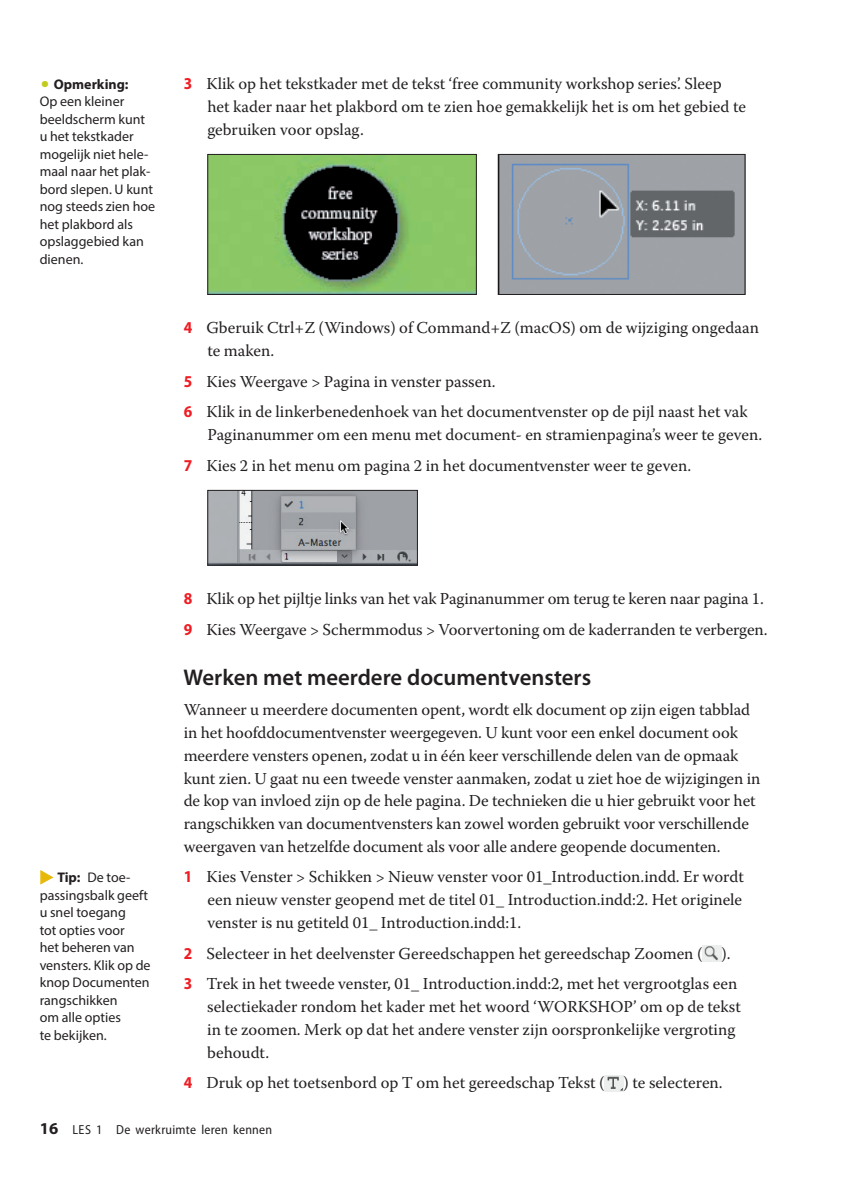
<style>
.page{position:relative;width:844px;height:1191px;background:#fff}
.page>*{position:absolute;margin:0;border:0;box-sizing:border-box;transform-origin:0 0}
.t1{font:600 22.75px "Myriad Pro";color:#231f20}
.t2{font:16.62px/22.8px "Warnock Pro";color:#231f20}
.t3{font:14px/17.5px "Myriad Pro";color:#231f20}
.t4{font:semi-condensed 13.12px "Myriad Pro";letter-spacing:.02em;color:#231f20}
.s1{color:#c1cb1f}
.s2{font-weight:700}
.s3{font-family:"Myriad Pro";font-weight:700;font-stretch:semi-condensed;color:#ee1d23}
.s4{color:#e8b809}
.s5{font-weight:700;font-stretch:normal;font-size:16.62px}
</style>
<div class="page">
<img style="left:209px;top:156px;width:265px;height:137px">
<div style="left:207px;top:154px;width:269px;height:141px;border:1px solid #231f20"></div>
<img style="left:499px;top:156px;width:244px;height:137px">
<div style="left:497px;top:154px;width:248px;height:141px;border:1px solid #231f20"></div>
<img style="left:209px;top:492px;width:207px;height:71px">
<div style="left:207px;top:490px;width:211px;height:75px;border:1px solid #231f20"></div>
<img style="left:702px;top:945px;width:19px;height:16px">
<img style="left:604px;top:1075px;width:19px;height:16px">
<svg style="left:40px;top:870px;width:13px;height:14px"></svg>
<p class="t3" style="left:40px;top:75px;width:117px"><span class="s1">•</span> <span class="s2">Opmerking:<br></span>Op een kleiner beeldscherm kunt u het tekstkader mogelijk niet hele&shy;maal naar het plak&shy;bord slepen. U kunt nog steeds zien hoe het plakbord als opslaggebied kan dienen.</p>
<p class="t2" style="left:207px;top:72px;width:540px;text-indent:-24px"><span class="s3">3</span> Klik op het tekstkader met de tekst ‘free community workshop series’. Sleep het kader naar het plakbord om te zien hoe gemakkelijk het is om het gebied te gebruiken voor opslag.</p>
<p class="t2" style="left:207px;top:316px;width:553px;text-indent:-24px"><span class="s3">4</span> Gberuik Ctrl+Z (Windows) of Command+Z (macOS) om de wijziging ongedaan te maken.</p>
<p class="t2" style="left:184px;top:366px;width:565px;line-height:30.6px"><span class="s3">5</span> Kies Weergave &gt; Pagina in venster passen.<br><span class="s3">6</span> Klik in de linkerbenedenhoek van het documentvenster op de pijl naast het vak</p>
<p class="t2" style="left:184px;top:419px;width:580px;line-height:30.6px;text-indent:24px">Paginanummer om een menu met document- en stramienpagina’s weer te geven.<br><span class="s3">7</span> Kies 2 in het menu om pagina 2 in het documentvenster weer te geven.</p>
<p class="t3" style="left:40px;top:868px;width:112px"><span class="s4">▶</span> <span class="s2">Tip:</span> De toe&shy;passingsbalk geeft u snel toegang<br>tot opties voor<br>het beheren van vensters. Klik op de knop Documenten rangschikken<br>om alle opties<br>te bekijken.</p>
<p class="t2" style="left:184px;top:583px;width:585px;line-height:30.6px"><span class="s3">8</span> Klik op het pijltje links van het vak Paginanummer om terug te keren naar pagina 1.<br><span class="s3">9</span> Kies Weergave &gt; Schermmodus &gt; Voorvertoning om de kaderranden te verbergen.</p>
<h1 class="t1" style="left:183px;top:664px;width:409px">Werken met meerdere documentvensters</h1>
<p class="t2" style="left:184px;top:698px;width:578px">Wanneer u meerdere documenten opent, wordt elk document op zijn eigen tabblad in het hoofddocumentvenster weergegeven. U kunt voor een enkel document ook meerdere vensters openen, zodat u in één keer verschillende delen van de opmaak kunt zien. U gaat nu een tweede venster aanmaken, zodat u ziet hoe de wijzigingen in de kop van invloed zijn op de hele pagina. De technieken die u hier gebruikt voor het rangschikken van documentvensters kan zowel worden gebruikt voor verschillende weergaven van hetzelfde document als voor alle andere geopende documenten.</p>
<p class="t2" style="left:207px;top:865px;width:538px;text-align:justify;text-indent:-24px"><span class="s3">1</span> Kies Venster &gt; Schikken &gt; Nieuw venster voor 01_Introduction.indd. Er wordt een nieuw venster geopend met de titel 01_ Introduction.indd:2. Het originele venster is nu getiteld 01_ Introduction.indd:1.</p>
<p class="t2" style="left:184px;top:937px;width:555px;line-height:30.6px"><span class="s3">2</span> Selecteer in het deelvenster Gereedschappen het gereedschap Zoomen ( ).<br><span class="s3">3</span> Trek in het tweede venster, 01_ Introduction.indd:2, met het vergrootglas een</p>
<p class="t2" style="left:207px;top:995px;width:535px">selectiekader rondom het kader met het woord ‘WORKSHOP’ om op de tekst in te zoomen. Merk op dat het andere venster zijn oorspronkelijke vergroting behoudt.</p>
<p class="t2" style="left:184px;top:1071px;width:540px"><span class="s3">4</span> Druk op het toetsenbord op T om het gereedschap Tekst ( ) te selecteren.</p>
<p class="t4" style="left:40px;top:1122px;width:234px"><span class="s5">16</span> LES 1 De werkruimte leren kennen</p>
</div>
